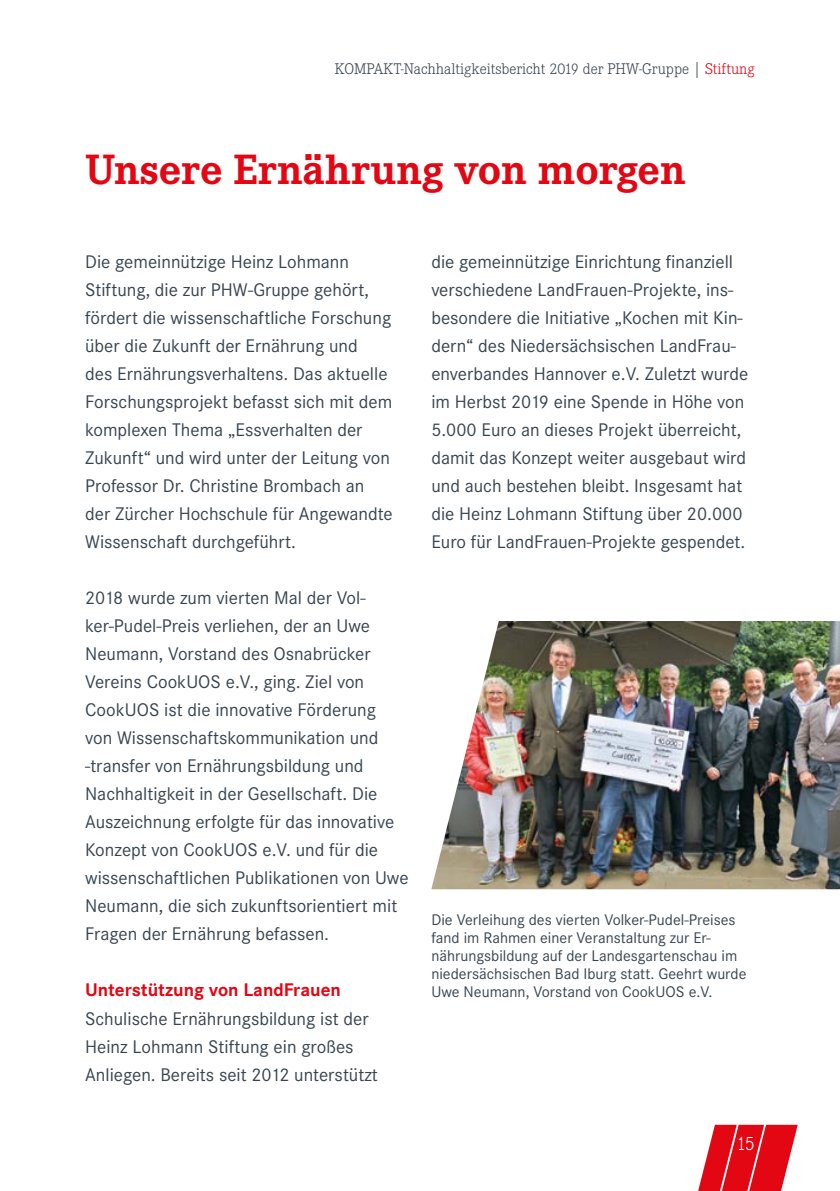
<style>
.page{position:relative;width:840px;height:1191px;background:#fff}
.page>*{position:absolute;margin:0;border:0;box-sizing:border-box;transform-origin:0 0}
.t1{font:700 44px "Corporate E";color:#e30613}
.t2{font:300 20px "Corporate E";color:#fff}
.t3{font:19px/28px "Corporate S";color:#374450}
.t4{font:700 19px "Corporate S";color:#e30613}
.t5{font:16px/18px "Corporate S";color:#374450}
.t6{font:300 16px "Corporate E";color:#374450}
.s1{color:#e30613}
</style>
<div class="page">
<img style="left:431px;top:621px;width:408px;height:268px">
<svg style="left:698px;top:1124px;width:99px;height:67px"></svg>
<p class="t6" style="left:335px;top:61px;width:421px">KOMPAKT-Nachhaltigkeitsbericht 2019 der PHW-Gruppe | <span class="s1">Stiftung</span></p>
<h1 class="t1" style="left:85px;top:145px;width:601px">Unsere Ernährung von morgen</h1>
<p class="t3" style="left:85px;top:248px;width:309px">Die gemeinnützige Heinz Lohmann Stiftung, die zur PHW-Gruppe gehört, fördert die wissenschaftliche Forschung über die Zukunft der Ernährung und<br>des Ernährungsverhaltens. Das aktuelle Forschungsprojekt befasst sich mit dem komplexen Thema „Essverhalten der Zukunft“ und wird unter der Leitung von Professor Dr. Christine Brombach an der Zürcher Hochschule für Angewandte Wissenschaft durchgeführt.</p>
<p class="t3" style="left:85px;top:584px;width:325px">2018 wurde zum vierten Mal der Vol&shy;ker-Pudel-Preis verliehen, der an Uwe Neumann, Vorstand des Osnabrücker Vereins CookUOS e.V., ging. Ziel von CookUOS ist die innovative Förderung<br>von Wissenschaftskommunikation und -transfer von Ernährungsbildung und Nachhaltigkeit in der Gesellschaft. Die Auszeichnung erfolgte für das innovative Konzept von CookUOS e.V. und für die wissenschaftlichen Publikationen von Uwe Neumann, die sich zukunftsorientiert mit Fragen der Ernährung befassen.</p>
<p class="t4" style="left:85px;top:979px;width:257px">Unterstützung von LandFrauen</p>
<p class="t3" style="left:85px;top:1004px;width:294px">Schulische Ernährungsbildung ist der<br>Heinz Lohmann Stiftung ein großes<br>Anliegen. Bereits seit 2012 unterstützt</p>
<p class="t3" style="left:431px;top:248px;width:318px">die gemeinnützige Einrichtung finanziell verschiedene LandFrauen-Projekte, ins&shy;besondere die Initiative „Kochen mit Kin&shy;dern“ des Niedersächsischen LandFrau&shy;enverbandes Hannover e.V. Zuletzt wurde im Herbst 2019 eine Spende in Höhe von 5.000 Euro an dieses Projekt überreicht, damit das Konzept weiter ausgebaut wird und auch bestehen bleibt. Insgesamt hat die Heinz Lohmann Stiftung über 20.000<br>Euro für LandFrauen-Projekte gespendet.</p>
<p class="t5" style="left:431px;top:911px;width:316px">Die Verleihung des vierten Volker-Pudel-Preises fand im Rahmen einer Veranstaltung zur Er&shy;nährungsbildung auf der Landesgartenschau im niedersächsischen Bad Iburg statt. Geehrt wurde Uwe Neumann, Vorstand von CookUOS e.V.</p>
<p class="t2" style="left:736px;top:1132px;width:20px">15</p>
</div>
